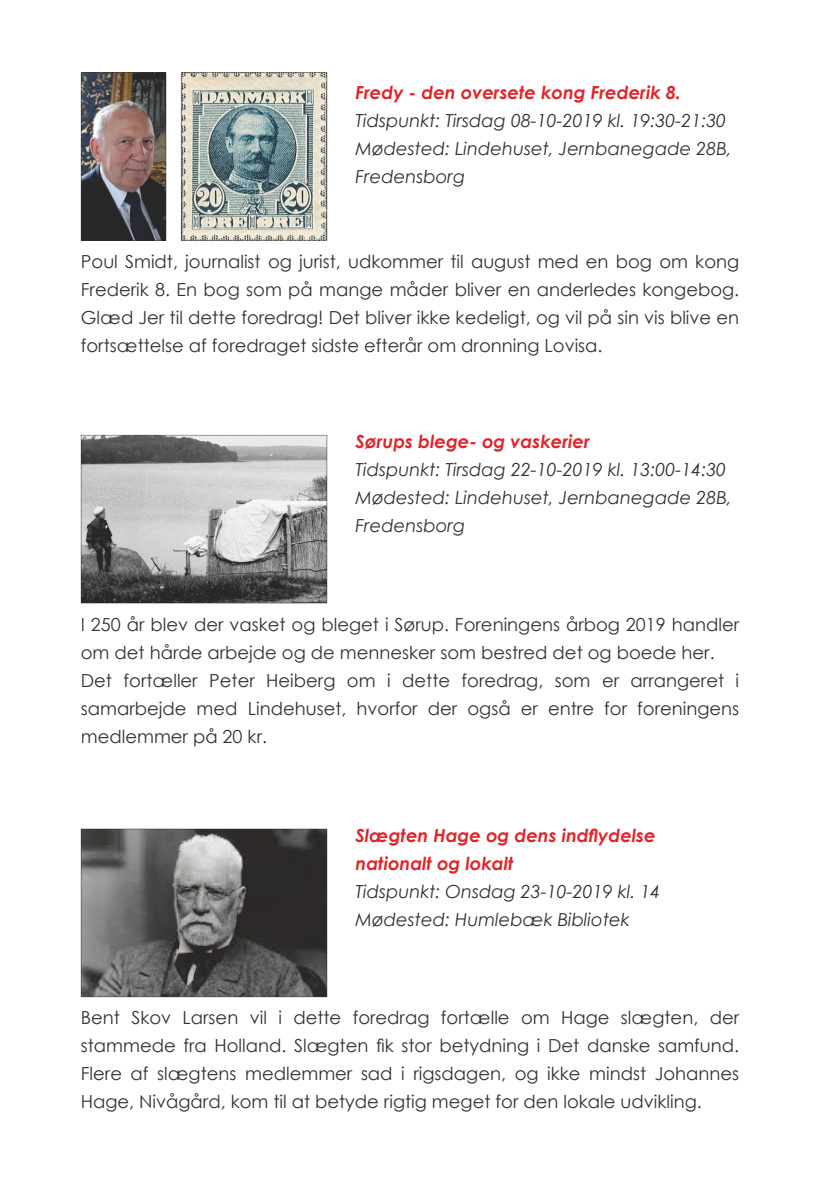
<style>
.page{position:relative;width:840px;height:1191px;background:#fff}
.page>*{position:absolute;margin:0;border:0;box-sizing:border-box;transform-origin:0 0}
.t1{font:18px/28px "Century Gothic";color:#323235;text-align:justify}
.t2{font:italic 18px/28px "Century Gothic";color:#323235}
.t3{font:italic 700 18px/28px "Century Gothic";color:#df252a}
</style>
<div class="page">
<img style="left:181px;top:72px;width:145px;height:168px">
<img style="left:81px;top:435px;width:246px;height:168px">
<img style="left:81px;top:73px;width:85px;height:168px">
<img style="left:81px;top:829px;width:246px;height:168px">
<p class="t3" style="left:355px;top:78px;width:327px">Fredy - den oversete kong Frederik 8.</p>
<p class="t2" style="left:355px;top:106px;width:377px">Tidspunkt: Tirsdag 08-10-2019 kl. 19:30-21:30<br>Mødested: Lindehuset, Jernbanegade 28B,<br>Fredensborg</p>
<p class="t1" style="left:81px;top:247px;width:659px">Poul Smidt, journalist og jurist, udkommer til august med en bog om kong Frederik 8. En bog som på mange måder bliver en anderledes kongebog.<br>Glæd Jer til dette foredrag! Det bliver ikke kedeligt, og vil på sin vis blive en fortsættelse af foredraget sidste efterår om dronning Lovisa.</p>
<p class="t3" style="left:355px;top:427px;width:235px">Sørups blege- og vaskerier</p>
<p class="t2" style="left:355px;top:455px;width:377px">Tidspunkt: Tirsdag 22-10-2019 kl. 13:00-14:30<br>Mødested: Lindehuset, Jernbanegade 28B,<br>Fredensborg</p>
<p class="t1" style="left:81px;top:609px;width:659px;text-align:left">I 250 år blev der vasket og bleget i Sørup. Foreningens årbog 2019 handler om det hårde arbejde og de mennesker som bestred det og boede her.<br>Det fortæller Peter Heiberg om i dette foredrag, som er arrangeret i samarbejde med Lindehuset, hvorfor der også er entre for foreningens medlemmer på 20 kr.</p>
<p class="t3" style="left:355px;top:821px;width:301px">Slægten Hage og dens indflydelse nationalt og lokalt</p>
<p class="t2" style="left:355px;top:877px;width:306px">Tidspunkt: Onsdag 23-10-2019 kl. 14<br>Mødested: Humlebæk Bibliotek</p>
<p class="t1" style="left:81px;top:1003px;width:659px">Bent Skov Larsen vil i dette foredrag fortælle om Hage slægten, der stammede fra Holland. Slægten fik stor betydning i Det danske samfund.<br>Flere af slægtens medlemmer sad i rigsdagen, og ikke mindst Johannes Hage, Nivågård, kom til at betyde rigtig meget for den lokale udvikling.</p>
</div>
